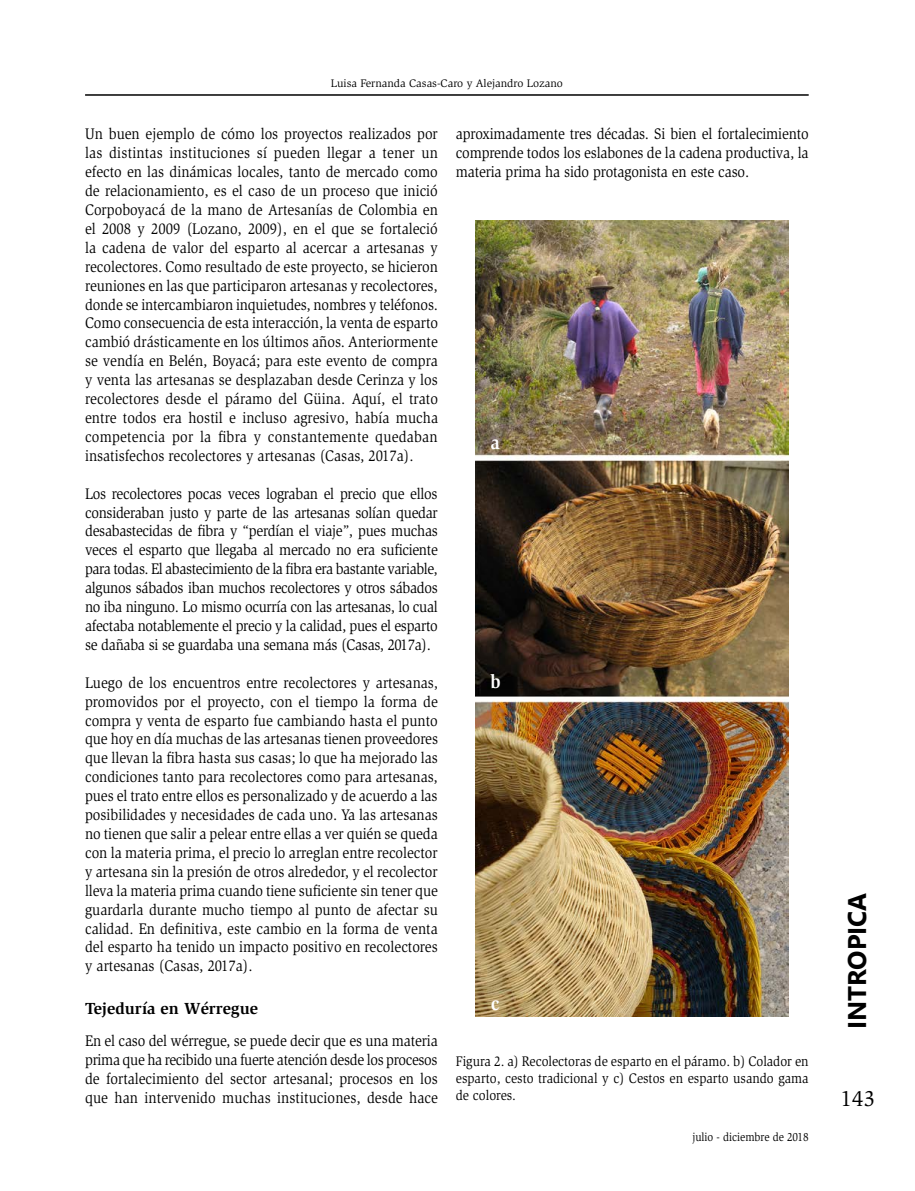
<style>
.page{position:relative;width:915px;height:1191px;background:#fff}
.page>*{position:absolute;margin:0;border:0;box-sizing:border-box;transform-origin:0 0}
.t1{font:700 25.5px "Leelawadee";color:#000}
.t2{font:22.5px "Slimbach";color:#000}
.t3{font:700 19.5px "Slimbach";color:#fff;scale:.9 1}
.t4{font:700 16.5px "Slimbach";color:#000}
.t5{font:15.75px/18.9px "Slimbach";color:#000;text-align:justify;scale:.9 1}
.t6{font:14.25px/17.1px "Slimbach";color:#000;text-align:justify;scale:.9 1}
.t7{font:12px "Slimbach";color:#000;scale:.9 1}
.t8{font:11.25px "Slimbach";color:#000}
</style>
<div class="page">
<hr style="left:85px;top:95px;width:723px;height:1px;background:#000">
<img style="left:475px;top:220px;width:313px;height:796px">
<p class="t8" style="left:331px;top:77px;width:233px">Luisa Fernanda Casas-Caro y Alejandro Lozano</p>
<p class="t5" style="left:85px;top:125px;width:393px">Un buen ejemplo de cómo los proyectos realizados por las distintas instituciones sí pueden llegar a tener un efecto en las dinámicas locales, tanto de mercado como de relacionamiento, es el caso de un proceso que inició Corpoboyacá de la mano de Artesanías de Colombia en el 2008 y 2009 (Lozano, 2009), en el que se fortaleció la cadena de valor del esparto al acercar a artesanas y recolectores. Como resultado de este proyecto, se hicieron reuniones en las que participaron artesanas y recolectores, donde se intercambiaron inquietudes, nombres y teléfonos.<br>Como consecuencia de esta interacción, la venta de esparto cambió drásticamente en los últimos años. Anteriormente se vendía en Belén, Boyacá; para este evento de compra y venta las artesanas se desplazaban desde Cerinza y los recolectores desde el páramo del Güina. Aquí, el trato entre todos era hostil e incluso agresivo, había mucha competencia por la fibra y constantemente quedaban insatisfechos recolectores y artesanas (Casas, 2017a).</p>
<p class="t5" style="left:85px;top:484px;width:393px">Los recolectores pocas veces lograban el precio que ellos consideraban justo y parte de las artesanas solían quedar desabastecidas de fibra y “perdían el viaje”, pues muchas veces el esparto que llegaba al mercado no era suficiente para todas. El abastecimiento de la fibra era bastante variable, algunos sábados iban muchos recolectores y otros sábados no iba ninguno. Lo mismo ocurría con las artesanas, lo cual afectaba notablemente el precio y la calidad, pues el esparto se dañaba si se guardaba una semana más (Casas, 2017a).</p>
<p class="t5" style="left:85px;top:673px;width:393px">Luego de los encuentros entre recolectores y artesanas, promovidos por el proyecto, con el tiempo la forma de compra y venta de esparto fue cambiando hasta el punto que hoy en día muchas de las artesanas tienen proveedores que llevan la fibra hasta sus casas; lo que ha mejorado las condiciones tanto para recolectores como para artesanas, pues el trato entre ellos es personalizado y de acuerdo a las posibilidades y necesidades de cada uno. Ya las artesanas no tienen que salir a pelear entre ellas a ver quién se queda con la materia prima, el precio lo arreglan entre recolector y artesana sin la presión de otros alrededor, y el recolector lleva la materia prima cuando tiene suficiente sin tener que guardarla durante mucho tiempo al punto de afectar su calidad. En definitiva, este cambio en la forma de venta del esparto ha tenido un impacto positivo en recolectores y artesanas (Casas, 2017a).</p>
<p class="t4" style="left:85px;top:998px;width:174px">Tejeduría en Wérregue</p>
<p class="t5" style="left:85px;top:1031px;width:393px">En el caso del wérregue, se puede decir que es una materia prima que ha recibido una fuerte atención desde los procesos de fortalecimiento del sector artesanal; procesos en los que han intervenido muchas instituciones, desde hace</p>
<p class="t5" style="left:455px;top:125px;width:393px">aproximadamente tres décadas. Si bien el fortalecimiento comprende todos los eslabones de la cadena productiva, la materia prima ha sido protagonista en este caso.</p>
<p class="t3" style="left:490px;top:431px;width:12px">a</p>
<p class="t3" style="left:490px;top:670px;width:13px">b</p>
<p class="t3" style="left:491px;top:991px;width:11px">c</p>
<p class="t6" style="left:455px;top:1052px;width:393px">Figura 2. a) Recolectoras de esparto en el páramo. b) Colador en esparto, cesto tradicional y c) Cestos en esparto usando gama de colores.</p>
<p class="t7" style="left:692px;top:1129px;width:131px">julio - diciembre de 2018</p>
<h1 class="t1" style="left:842px;top:1029px;width:138px;rotate:-90deg">INTROPICA</h1>
<h2 class="t2" style="left:840px;top:1085px;width:36px">143</h2>
</div>
